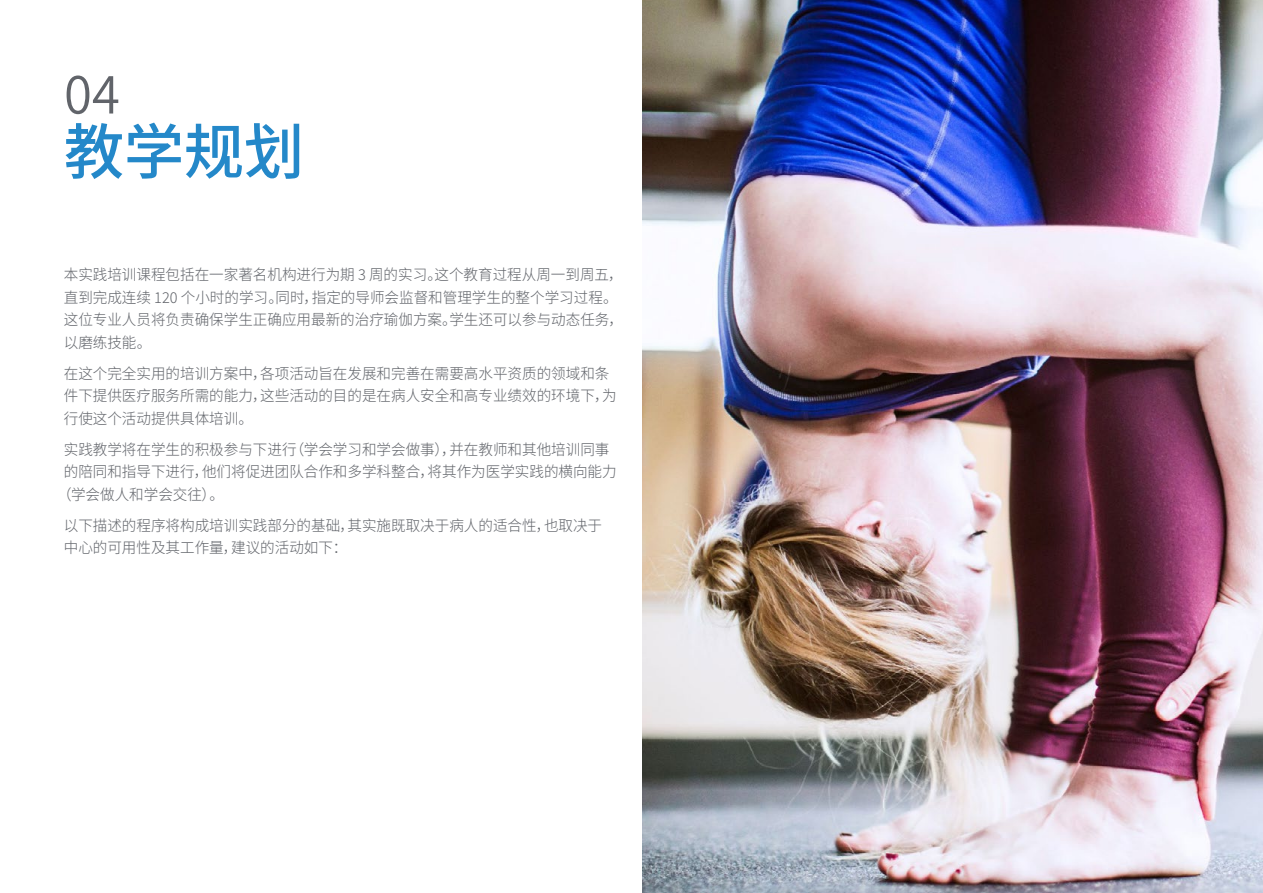
<style>
.page{position:relative;width:1263px;height:893px;background:#fff}
.page>*{position:absolute;margin:0;border:0;box-sizing:border-box;transform-origin:0 0}
.t1{font:500 60px "Source Han Sans CN";color:#2488c9}
.t2{font:52.5px "Source Han Sans CN";color:#61646a}
.t3{font:300 15px/22.5px "Source Han Sans CN";color:#61646a}
</style>
<div class="page">
<img style="left:642px;top:0;width:621px;height:893px">
<h2 class="t2" style="left:64px;top:65px;width:57px">04</h2>
<h1 class="t1" style="left:64px;top:118px;width:242px">教学规划</h1>
<p class="t3" style="left:64px;top:264px;width:561px">本实践培训课程包括在一家著名机构进行为期 3 周的实习。这个教育过程从周一到周五，直到完成连续 120 个小时的学习。同时，指定的导师会监督和管理学生的整个学习过程。这位专业人员将负责确保学生正确应用最新的治疗瑜伽方案。学生还可以参与动态任务，以磨练技能。</p>
<p class="t3" style="left:64px;top:362px;width:554px">在这个完全实用的培训方案中，各项活动旨在发展和完善在需要高水平资质的领域和条件下提供医疗服务所需的能力，这些活动的目的是在病人安全和高专业绩效的环境下，为行使这个活动提供具体培训。</p>
<p class="t3" style="left:64px;top:438px;width:547px">实践教学将在学生的积极参与下进行（学会学习和学会做事），并在教师和其他培训同事</p>
<p class="t3" style="left:64px;top:461px;width:554px">的陪同和指导下进行，他们将促进团队合作和多学科整合，将其作为医学实践的横向能力</p>
<p class="t3" style="left:57px;top:483px;width:168px">（学会做人和学会交往）。</p>
<p class="t3" style="left:64px;top:514px;width:540px">以下描述的程序将构成培训实践部分的基础，其实施既取决于病人的适合性，也取决于中心的可用性及其工作量，建议的活动如下：</p>
</div>
